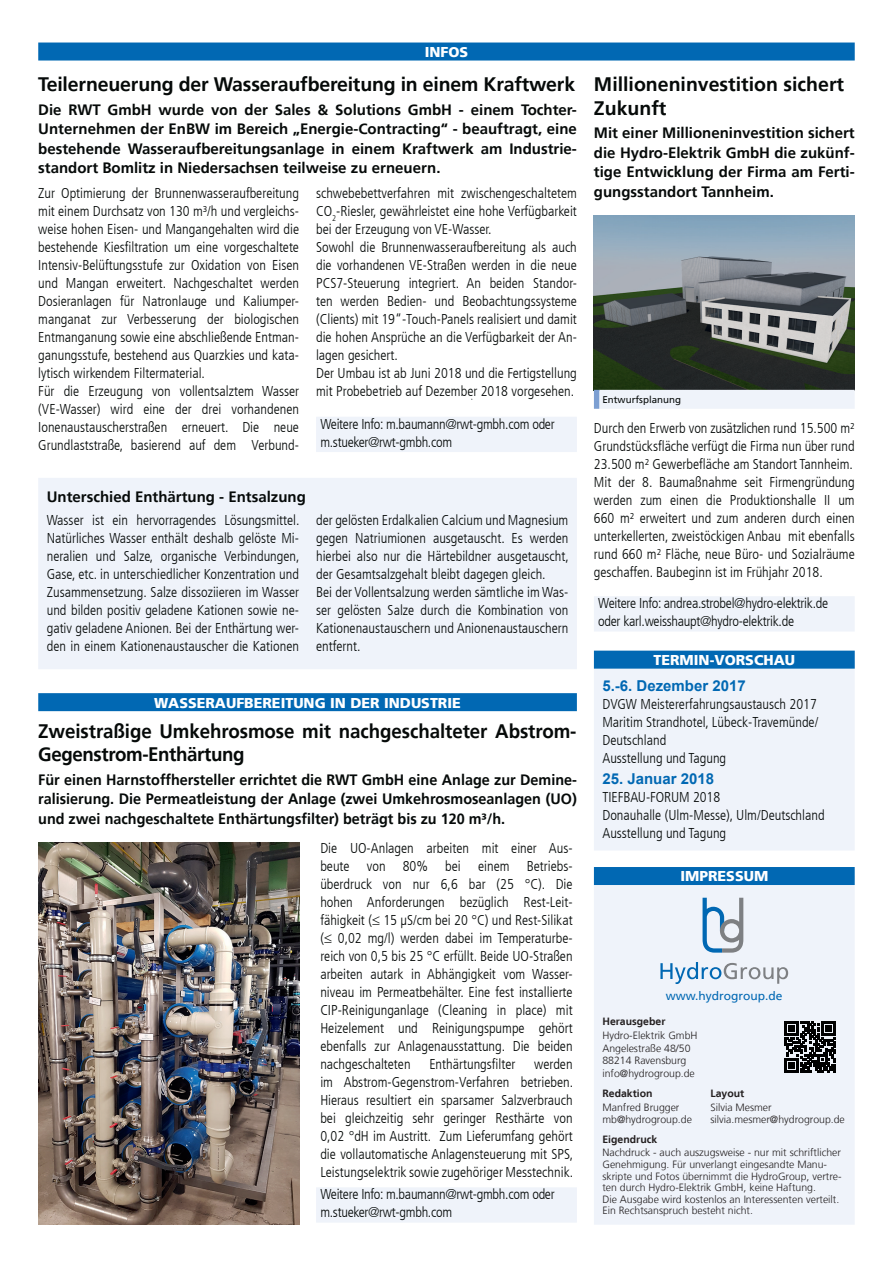
<style>
.page{position:relative;width:893px;height:1263px;background:#fff}
.page>*{position:absolute;margin:0;border:0;box-sizing:border-box;transform-origin:0 0}
.t1{font:700 19.5px/23.4px "Frutiger";letter-spacing:-.005em;color:#060a09}
.t2{font:700 19.5px/23.4px "Frutiger";letter-spacing:-.005em;color:#060a09;scale:.96 1}
.t3{font:700 15px/19.5px "Frutiger";color:#060a09;text-align:justify}
.t4{font:700 15px/19.5px "Frutiger";color:#060a09;text-align:justify;scale:.96 1}
.t5{font:700 15px "Arial";color:#0168b3}
.t6{font:300 condensed 14.25px/18px "Frutiger LT";color:#060a09}
.t7{font:300 condensed 14.25px/18px "Frutiger LT";letter-spacing:-.02em;color:#060a09}
.t8{font:900 14.25px "Frutiger LT";color:#fff}
.t9{font:12px "Frutiger LT";color:#0168b3}
.t10{font:300 10.5px/11.6px "Frutiger LT";color:#231f20}
.t11{font:700 10.5px "Frutiger LT";color:#231f20}
.t12{font:9.75px "Frutiger";color:#060a09}
</style>
<div class="page">
<div style="left:38px;top:43px;width:817px;height:18px;background:#0168b3"></div>
<div style="left:38px;top:693px;width:539px;height:18px;background:#0168b3"></div>
<div style="left:594px;top:661px;width:261px;height:189px;background:#eff3fa"></div>
<div style="left:594px;top:651px;width:261px;height:18px;background:#0168b3"></div>
<img style="left:594px;top:215px;width:261px;height:175px">
<div style="left:594px;top:876px;width:261px;height:349px;background:#eff3fa"></div>
<div style="left:594px;top:867px;width:261px;height:18px;background:#0168b3"></div>
<svg style="left:660px;top:962px;width:128px;height:22px"></svg>
<svg style="left:703px;top:898px;width:40px;height:55px"></svg>
<svg style="left:784px;top:1021px;width:52px;height:51px"></svg>
<div style="left:594px;top:596px;width:261px;height:35px;background:#eff3fa"></div>
<div style="left:316px;top:1187px;width:261px;height:35px;background:#eff3fa"></div>
<img style="left:38px;top:842px;width:261px;height:383px">
<div style="left:316px;top:417px;width:261px;height:35px;background:#eff3fa"></div>
<div style="left:599px;top:390px;width:256px;height:19px;background:#eff3fa"></div>
<div style="left:594px;top:390px;width:5px;height:19px;background:#7c9fd2"></div>
<div style="left:38px;top:478px;width:539px;height:191px;background:#eff3fa"></div>
<p class="t8" style="left:425px;top:43px;width:45px">INFOS</p>
<h1 class="t1" style="left:38px;top:73px;width:538px">Teilerneuerung der Wasseraufbereitung in einem Kraftwerk</h1>
<p class="t3" style="left:38px;top:100px;width:540px">Die RWT GmbH wurde von der Sales &amp; Solutions GmbH - einem Tochter-Unternehmen der EnBW im Bereich „Energie-Contracting“ - beauftragt, eine bestehende Wasseraufbereitungsanlage in einem Kraftwerk am Industrie&shy;standort Bomlitz in Niedersachsen teilweise zu erneuern.</p>
<p class="t6" style="left:316px;top:184px;width:262px">schwebebettverfahren mit zwischengeschaltetem CO<sub>2</sub>-Riesler, gewährleistet eine hohe Verfügbarkeit bei der Erzeugung von VE-Wasser.<br>Sowohl die Brunnenwasseraufbereitung als auch die vorhandenen VE-Straßen werden in die neue PCS7-Steuerung integriert. An beiden Standor&shy;ten werden Bedien- und Beobachtungssysteme (Clients) mit 19“-Touch-Panels realisiert und damit die hohen Ansprüche an die Verfügbarkeit der An&shy;lagen gesichert.<br>Der Umbau ist ab Juni 2018 und die Fertigstellung mit Probebetrieb auf Dezember 2018 vorgesehen.</p>
<h1 class="t1" style="left:594px;top:73px;width:252px">Millioneninvestition sichert<br>Zukunft</h1>
<p class="t3" style="left:594px;top:123px;width:262px">Mit einer Millioneninvestition sichert die Hydro-Elektrik GmbH die zukünf&shy;tige Entwicklung der Firma am Ferti&shy;gungsstandort Tannheim.</p>
<p class="t6" style="left:38px;top:184px;width:262px">Zur Optimierung der Brunnenwasseraufbereitung mit einem Durchsatz von 130 m³/h und vergleichs&shy;weise hohen Eisen- und Mangangehalten wird die bestehende Kiesfiltration um eine vorgeschaltete Intensiv-Belüftungsstufe zur Oxidation von Eisen und Mangan erweitert. Nachgeschaltet werden Dosieranlagen für Natronlauge und Kaliumper&shy;manganat zur Verbesserung der biologischen Entmanganung sowie eine abschließende Entman&shy;ganungsstufe, bestehend aus Quarzkies und kata&shy;lytisch wirkendem Filtermaterial.<br>Für die Erzeugung von vollentsalztem Wasser (VE-Wasser) wird eine der drei vorhandenen Ionenaustauscherstraßen erneuert. Die neue Grundlaststraße, basierend auf dem Verbund-</p>
<p class="t12" style="left:602px;top:394px;width:80px">Entwurfsplanung</p>
<p class="t7" style="left:320px;top:415px;width:236px">Weitere Info: m.baumann@rwt-gmbh.com oder m.stueker@rwt-gmbh.com</p>
<p class="t6" style="left:594px;top:419px;width:262px">Durch den Erwerb von zusätzlichen rund 15.500 m²<br>Grundstücksfläche verfügt die Firma nun über rund 23.500 m² Gewerbefläche am Standort Tannheim.<br>Mit der 8. Baumaßnahme seit Firmengründung werden zum einen die Produktionshalle II um 660 m² erweitert und zum anderen durch einen unterkellerten, zweistöckigen Anbau mit ebenfalls rund 660 m² Fläche, neue Büro- und Sozialräume geschaffen. Baubeginn ist im Frühjahr 2018.</p>
<p class="t3" style="left:47px;top:487px;width:261px">Unterschied Enthärtung - Entsalzung</p>
<p class="t6" style="left:47px;top:511px;width:254px;text-align:justify">Wasser ist ein hervorragendes Lösungsmittel.<br>Natürliches Wasser enthält deshalb gelöste Mi&shy;neralien und Salze, organische Verbindungen, Gase, etc. in unterschiedlicher Konzentration und Zusammensetzung. Salze dissoziieren im Wasser und bilden positiv geladene Kationen sowie ne&shy;gativ geladene Anionen. Bei der Enthärtung wer&shy;den in einem Kationenaustauscher die Kationen</p>
<p class="t6" style="left:316px;top:511px;width:254px">der gelösten Erdalkalien Calcium und Magnesium gegen Natriumionen ausgetauscht. Es werden hierbei also nur die Härtebildner ausgetauscht, der Gesamtsalzgehalt bleibt dagegen gleich.<br>Bei der Vollentsalzung werden sämtliche im Was&shy;ser gelösten Salze durch die Kombination von Kationenaustauschern und Anionenaustauschern entfernt.</p>
<p class="t7" style="left:598px;top:594px;width:232px">Weitere Info: andrea.strobel@hydro-elektrik.de oder karl.weisshaupt@hydro-elektrik.de</p>
<p class="t8" style="left:154px;top:694px;width:308px">WASSERAUFBEREITUNG IN DER INDUSTRIE</p>
<h1 class="t2" style="left:38px;top:719px;width:562px">Zweistraßige Umkehrosmose mit nachgeschalteter Abstrom-<br>Gegenstrom-Enthärtung</h1>
<p class="t4" style="left:38px;top:770px;width:563px">Für einen Harnstoffhersteller errichtet die RWT GmbH eine Anlage zur Demine&shy;ralisierung. Die Permeatleistung der Anlage (zwei Umkehrosmoseanlagen (UO) und zwei nachgeschaltete Enthärtungsfilter) beträgt bis zu 120 m³/h.</p>
<p class="t6" style="left:320px;top:839px;width:254px;text-align:justify">Die UO-Anlagen arbeiten mit einer Aus&shy;beute von 80% bei einem Betriebs&shy;überdruck von nur 6,6 bar (25 °C). Die hohen Anforderungen bezüglich Rest-Leit&shy;fähigkeit (≤ 15 µS/cm bei 20 °C) und Rest-Silikat (≤ 0,02 mg/l) werden dabei im Temperaturbe&shy;reich von 0,5 bis 25 °C erfüllt. Beide UO-Straßen arbeiten autark in Abhängigkeit vom Wasser&shy;niveau im Permeatbehälter. Eine fest installierte CIP-Reinigunganlage (Cleaning in place) mit Heizelement und Reinigungspumpe gehört ebenfalls zur Anlagenausstattung. Die beiden nachgeschalteten</p>
<p class="t6" style="left:429px;top:1055px;width:88px">Enthärtungsfilter</p>
<p class="t6" style="left:320px;top:1055px;width:254px;text-align:justify;text-indent:214px">werden im Abstrom-Gegenstrom-Verfahren betrieben.<br>Hieraus resultiert ein sparsamer Salzverbrauch bei gleichzeitig sehr geringer Resthärte von 0,02 °dH im Austritt. Zum Lieferumfang gehört die vollautomatische Anlagensteuerung mit SPS, Leistungselektrik sowie zugehöriger Messtechnik.</p>
<p class="t7" style="left:320px;top:1185px;width:236px">Weitere Info: m.baumann@rwt-gmbh.com oder m.stueker@rwt-gmbh.com</p>
<p class="t8" style="left:653px;top:651px;width:143px">TERMIN-VORSCHAU</p>
<p class="t5" style="left:602px;top:676px;width:145px">5.-6. Dezember 2017</p>
<p class="t6" style="left:602px;top:696px;width:217px">DVGW Meistererfahrungsaustausch 2017<br>Maritim Strandhotel, Lübeck-Travemünde/<br>Deutschland<br>Ausstellung und Tagung</p>
<p class="t5" style="left:602px;top:769px;width:113px">25. Januar 2018</p>
<p class="t6" style="left:602px;top:788px;width:224px">TIEFBAU-FORUM 2018<br>Donauhalle (Ulm-Messe), Ulm/Deutschland<br>Ausstellung und Tagung</p>
<p class="t8" style="left:680px;top:868px;width:89px">IMPRESSUM</p>
<p class="t9" style="left:666px;top:989px;width:118px">www.hydrogroup.de</p>
<p class="t11" style="left:602px;top:1015px;width:65px">Herausgeber</p>
<p class="t10" style="left:602px;top:1028px;width:97px;line-height:13.6px">Hydro-Elektrik GmbH<br>Angelestraße 48/50</p>
<p class="t10" style="left:602px;top:1053px;width:94px;line-height:13.6px">88214 Ravensburg info@hydrogroup.de</p>
<p class="t11" style="left:602px;top:1088px;width:52px">Redaktion</p>
<p class="t11" style="left:710px;top:1088px;width:35px">Layout</p>
<p class="t10" style="left:602px;top:1102px;width:79px">Manfred Brugger</p>
<p class="t10" style="left:710px;top:1102px;width:63px">Silvia Mesmer</p>
<p class="t10" style="left:602px;top:1113px;width:91px">mb@hydrogroup.de</p>
<p class="t10" style="left:710px;top:1113px;width:136px">silvia.mesmer@hydrogroup.de</p>
<p class="t11" style="left:602px;top:1133px;width:56px">Eigendruck</p>
<p class="t10" style="left:602px;top:1147px;width:241px">Nachdruck - auch auszugsweise - nur mit schriftlicher Genehmigung. Für unverlangt eingesandte Manu&shy;skripte und Fotos übernimmt die HydroGroup, vertre&shy;ten durch Hydro-Elektrik GmbH, keine Haftung.<br>Die Ausgabe wird kostenlos an Interessenten verteilt.<br>Ein Rechtsanspruch besteht nicht.</p>
</div>
